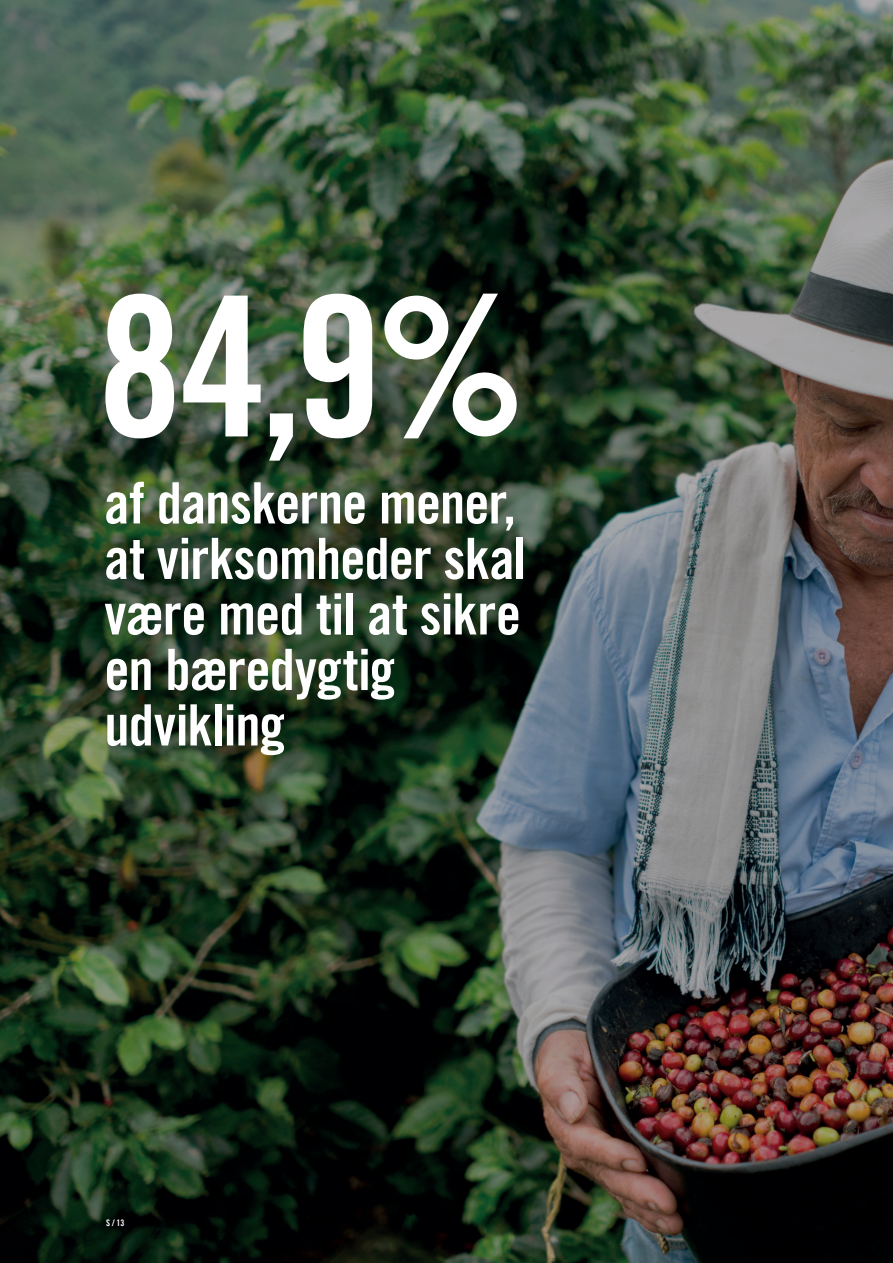
<style>
.page{position:relative;width:893px;height:1263px;background:#fff}
.page>*{position:absolute;margin:0;border:0;box-sizing:border-box;transform-origin:0 0}
.t1{font:195.15px "Trade Gothic LT Pro Bd Cn 20";color:#fff}
.t2{font:57px/55.5px "Trade Gothic LT Pro Bd Cn 20";letter-spacing:-.015em;color:#fff}
.t3{font:9px "Trade Gothic LT Pro Bd Cn 20";color:#fff}
</style>
<div class="page">
<img style="left:0;top:0;width:893px;height:1263px">
<p class="t1" style="left:96px;top:248px;width:431px">84,9%</p>
<p class="t2" style="left:104px;top:475px;width:423px">af danskerne mener, at virksomheder skal være med til at sikre en bæredygtig udvikling</p>
<p class="t3" style="left:106px;top:1217px;width:20px">S / 13</p>
</div>
